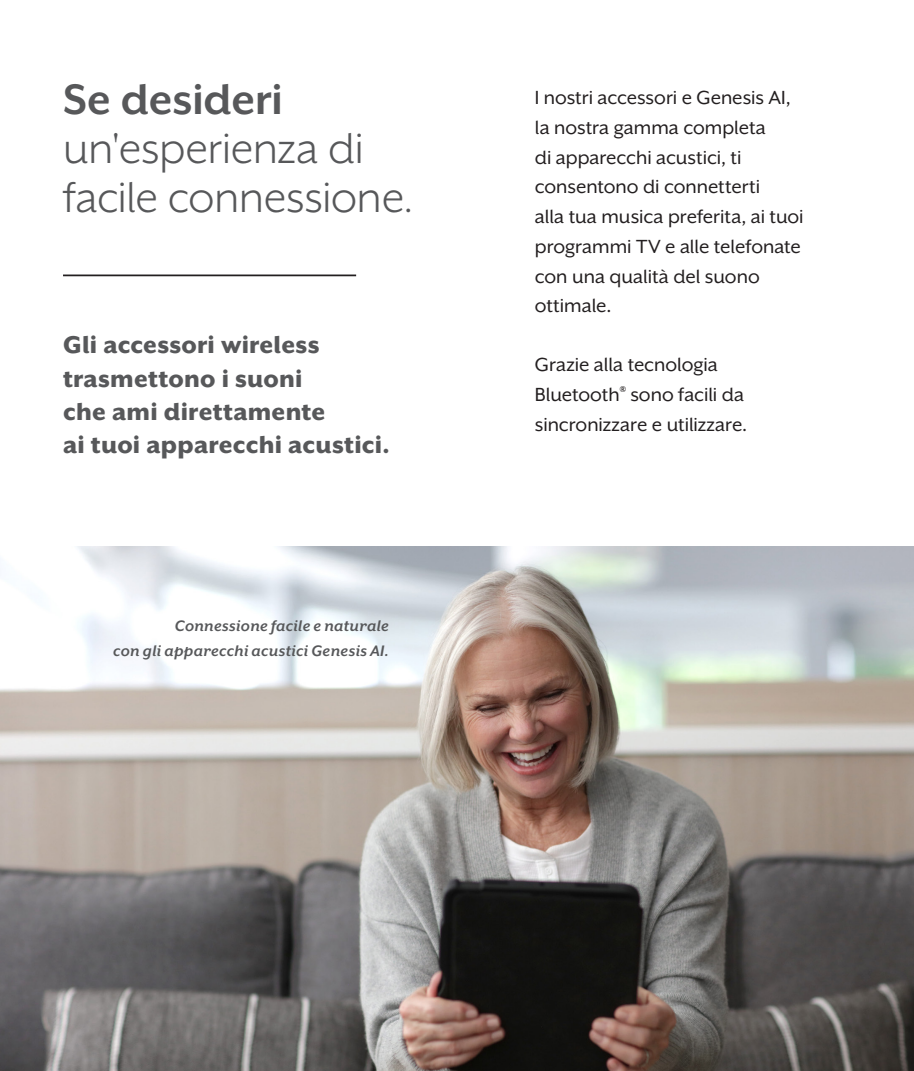
<style>
.page{position:relative;width:914px;height:1071px;background:#fff}
.page>*{position:absolute;margin:0;border:0;box-sizing:border-box;transform-origin:0 0}
.t1{font:49px/49px "Mr Eaves XL San OT";letter-spacing:-.005em;color:#57585a}
.t2{font:800 28px/33.2px "Mr Eaves XL San OT";letter-spacing:.01em;color:#57585a}
.t3{font:21.88px/29.8px "Mr Eaves XL San OT";letter-spacing:-.005em;color:#231f20}
.t4{font:italic 700 17.5px/24.5px "Mr Eaves XL San OT";letter-spacing:.015em;color:#57585a;text-align:right}
.s1{font-weight:700}
</style>
<div class="page">
<img style="left:0;top:547px;width:914px;height:524px">
<hr style="left:63px;top:275px;width:293px;height:1px;background:#231f20">
<p class="t1" style="left:63px;top:75px;width:352px"><span class="s1">Se desideri </span>un'esperienza di facile connessione.</p>
<p class="t2" style="left:63px;top:328px;width:328px">Gli accessori wireless trasmettono i suoni<br>che ami direttamente<br>ai tuoi apparecchi acustici.</p>
<p class="t4" style="left:113px;top:614px;width:277px">Connessione facile e naturale<br>con gli apparecchi acustici Genesis AI.</p>
<p class="t3" style="left:535px;top:83px;width:270px">I nostri accessori e Genesis AI, la nostra gamma completa<br>di apparecchi acustici, ti consentono di connetterti<br>alla tua musica preferita, ai tuoi programmi TV e alle telefonate con una qualità del suono ottimale.</p>
<p class="t3" style="left:535px;top:350px;width:214px">Grazie alla tecnologia<br>Bluetooth<sup>®</sup> sono facili da sincronizzare e utilizzare.</p>
</div>
